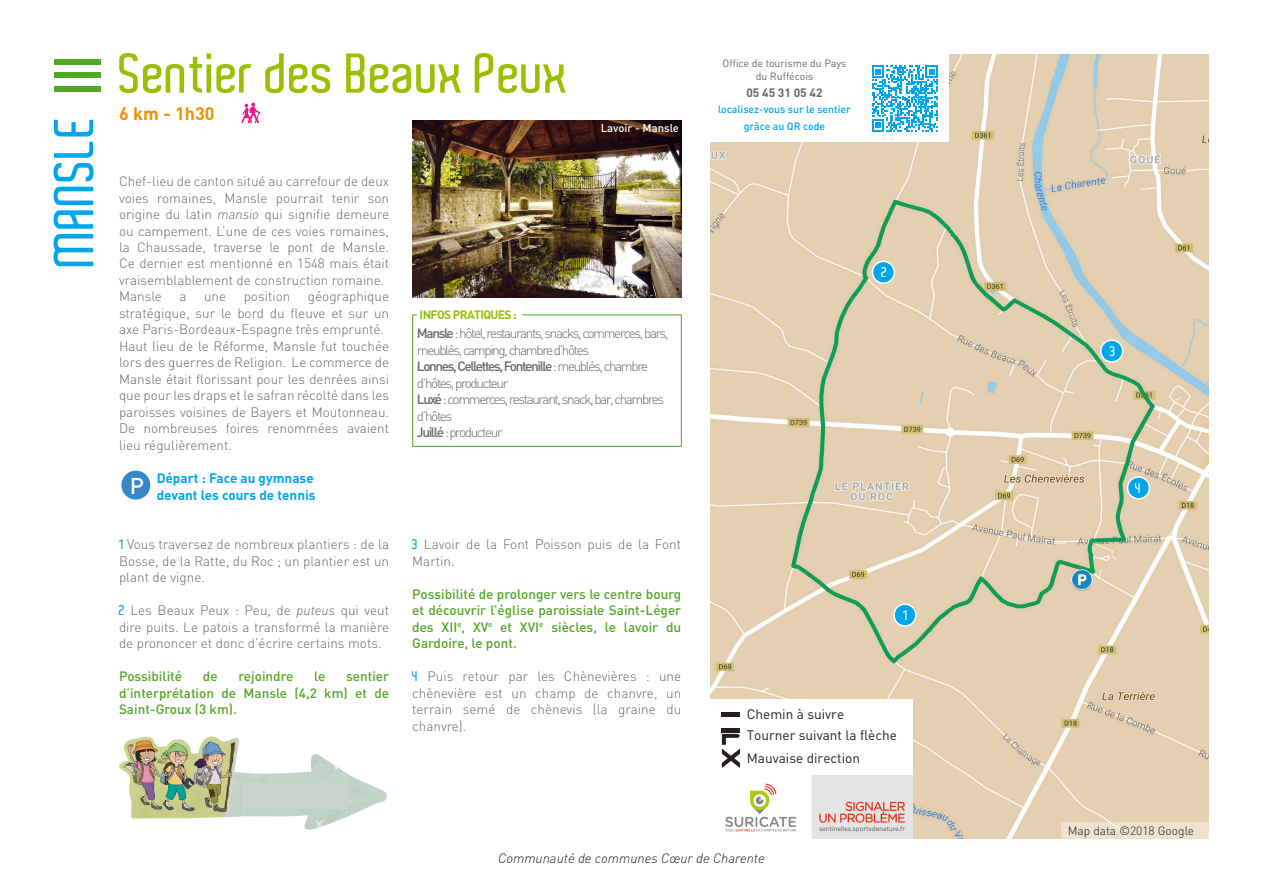
<style>
.page{position:relative;width:1263px;height:893px;background:#fff}
.page>*{position:absolute;margin:0;border:0;box-sizing:border-box;transform-origin:0 0}
.t1{font:600 54px "Aldo";color:#99c000}
.t2{font:600 54px "Aldo";color:#00a6eb}
.t3{font:700 18px "DIN";color:#f28f00}
.t4{font:13.65px/20.4px "DIN";color:#271e1f}
.t5{font:300 13.5px/16.5px "DIN";color:#68676c;text-align:justify}
.t6{font:500 13.5px/16.5px "DIN";color:#52a725;text-align:justify}
.t7{font:300 13.5px/16.5px "DIN";letter-spacing:-.1em;color:#68676c}
.t8{font:700 13.5px/16.5px "DIN";color:#00a6eb;text-align:right}
.t9{font:italic 300 13.5px "DIN";color:#1b1c20}
.t10{font:600 13.5px "Aldo";color:#fff}
.t11{font:300 12px "DIN";color:#1b1c20}
.t12{font:700 12px "DIN";letter-spacing:-.05em;color:#99c000}
.t13{font:700 12px "DIN";color:#68676c}
.t14{font:500 11.25px "DIN";color:#fff}
.t15{font:500 10.5px/16.5px "DIN";color:#00a6eb;text-align:center}
.t16{font:10.5px/13.5px "DIN";color:#68676c;text-align:center}
.s1{font-style:italic}
.s2{font-family:"Aldo";font-weight:600;color:#00a6eb}
.s3{font-weight:500}
</style>
<div class="page">
<img style="left:710px;top:54px;width:499px;height:785px">
<div style="left:54px;top:86px;width:47px;height:5px;background:#52a725"></div>
<div style="left:54px;top:73px;width:47px;height:5px;background:#52a725"></div>
<div style="left:54px;top:59px;width:47px;height:5px;background:#52a725"></div>
<div style="left:121px;top:471px;width:29px;height:29px;background:#3586c8;border-radius:50%"></div>
<svg style="left:242px;top:103px;width:19px;height:21px"></svg>
<div style="left:710px;top:54px;width:238px;height:87px;background:#fff"></div>
<svg style="left:872px;top:65px;width:66px;height:67px"></svg>
<div style="left:1128px;top:477px;width:21px;height:22px;background:#00a6eb;border-radius:50%"></div>
<div style="left:1127px;top:476px;width:23px;height:24px;border:1px solid #fff;border-radius:50%"></div>
<svg style="left:1101px;top:340px;width:22px;height:22px"></svg>
<div style="left:1100px;top:339px;width:23px;height:24px;border:1px solid #fff;border-radius:50%"></div>
<div style="left:872px;top:261px;width:22px;height:22px;background:#00a6eb;border-radius:50%"></div>
<div style="left:872px;top:261px;width:23px;height:23px;border:1px solid #fff;border-radius:50%"></div>
<svg style="left:894px;top:604px;width:22px;height:22px"></svg>
<div style="left:893px;top:603px;width:23px;height:24px;border:1px solid #fff;border-radius:50%"></div>
<img style="left:119px;top:736px;width:268px;height:94px">
<img style="left:412px;top:120px;width:269px;height:178px">
<div style="left:241px;top:782px;width:106px;height:26px;background:#c8d4ca"></div>
<div style="left:1062px;top:822px;width:147px;height:17px;background:#eee2cf"></div>
<div style="left:710px;top:699px;width:202px;height:77px;background:#fff"></div>
<hr style="left:722px;top:713px;width:18px;height:4px;background:#271e1f">
<hr style="left:722px;top:728px;width:18px;height:4px;background:#271e1f">
<svg style="left:722px;top:734px;width:18px;height:34px"></svg>
<img style="left:710px;top:776px;width:202px;height:63px">
<h1 class="t2" style="left:44px;top:266px;width:153px;rotate:-90deg">MANSLE</h1>
<h1 class="t1" style="left:119px;top:43px;width:451px">Sentier des Beaux Peux</h1>
<h2 class="t3" style="left:119px;top:102px;width:97px">6 km - 1h30</h2>
<p class="t14" style="left:601px;top:120px;width:80px">Lavoir - Mansle</p>
<p class="t5" style="left:119px;top:173px;width:272px;text-align:left">Chef-lieu de canton situé au carrefour de deux voies romaines, Mansle pourrait tenir son origine du latin <span class="s1">mansio</span> qui signifie demeure ou campement. L’une de ces voies romaines, la Chaussade, traverse le pont de Mansle.<br>Ce dernier est mentionné en 1548 mais était vraisemblablement de construction romaine.<br>Mansle</p>
<p class="t5" style="left:119px;top:288px;width:272px;text-align:left;text-indent:189px">géographique stratégique, sur le bord du fleuve et sur un axe Paris-Bordeaux-Espagne très emprunté.<br>Haut lieu de le Réforme, Mansle fut touchée lors des guerres de Religion. Le commerce de Mansle était florissant pour les denrées ainsi que pour les draps et le safran récolté dans les paroisses voisines de Bayers et Moutonneau.<br>De nombreuses foires renommées avaient lieu régulièrement.</p>
<p class="t5" style="left:179px;top:288px;width:9px">a</p>
<p class="t5" style="left:204px;top:288px;width:24px">une</p>
<p class="t5" style="left:244px;top:288px;width:48px">position</p>
<p class="t8" style="left:130px;top:469px;width:187px">Départ : Face au gymnase<br><sup>P</sup> devant les cours de tennis</p>
<p class="t5" style="left:119px;top:536px;width:272px"><span class="s2">1</span> Vous traversez de nombreux plantiers : de la Bosse, de la Ratte, du Roc ; un plantier est un plant de vigne.</p>
<p class="t5" style="left:119px;top:602px;width:272px"><span class="s2">2</span> Les Beaux Peux : Peu, de <span class="s1">puteus</span> qui veut dire puits. Le patois a transformé la manière de prononcer et donc d’écrire certains mots.</p>
<p class="t6" style="left:119px;top:667px;width:65px">Possibilité</p>
<p class="t6" style="left:203px;top:667px;width:16px">de</p>
<p class="t6" style="left:238px;top:667px;width:57px">rejoindre</p>
<p class="t6" style="left:314px;top:667px;width:13px">le</p>
<p class="t6" style="left:119px;top:667px;width:272px;text-indent:227px">sentier d’interprétation de Mansle (4,2 km) et de Saint-Groux (3 km).</p>
<p class="t12" style="left:420px;top:307px;width:99px">INFOS PRATIQUES :</p>
<p class="t7" style="left:417px;top:325px;width:253px"><span class="s3">Mansle</span> : hôtel,restaurants,snacks,commerces,bars, meublés,camping,chambre d’hôtes <span class="s3">Lonnes,Cellettes,Fontenille</span> : meublés,chambre d’hôtes,producteur<br><span class="s3">Luxé</span> : commerces,restaurant,snack,bar,chambres d’hôtes<br><span class="s3">Juillé</span> : producteur</p>
<p class="t5" style="left:412px;top:536px;width:270px"><span class="s2">3</span> Lavoir de la Font Poisson puis de la Font<br>Martin.</p>
<p class="t6" style="left:412px;top:585px;width:270px">Possibilité de prolonger vers le centre bourg et découvrir l’église paroissiale Saint-Léger des XII<sup>e</sup>, XV<sup>e</sup> et XVI<sup>e</sup> siècles, le lavoir du Gardoire, le pont.</p>
<p class="t5" style="left:412px;top:668px;width:270px"><span class="s2">4</span> Puis retour par les Chènevières : une chènevière est un champ de chanvre, un terrain semé de chènevis (la graine du chanvre).</p>
<p class="t16" style="left:722px;top:56px;width:125px">Office de tourisme du Pays du Ruffécois</p>
<p class="t13" style="left:746px;top:84px;width:78px">05 45 31 05 42</p>
<p class="t15" style="left:718px;top:101px;width:134px">localisez-vous sur le sentier grâce au QR code</p>
<p class="t10" style="left:881px;top:265px;width:7px">2</p>
<p class="t10" style="left:903px;top:608px;width:6px">1</p>
<p class="t4" style="left:747px;top:704px;width:152px">Chemin à suivre<br>Tourner suivant la flèche</p>
<p class="t4" style="left:747px;top:748px;width:115px">Mauvaise direction</p>
<p class="t9" style="left:498px;top:849px;width:268px">Communauté de communes Cœur de Charente</p>
<p class="t10" style="left:1110px;top:344px;width:7px">3</p>
<p class="t10" style="left:1135px;top:481px;width:7px">4</p>
<p class="t11" style="left:1068px;top:823px;width:128px">Map data ©2018 Google</p>
</div>
